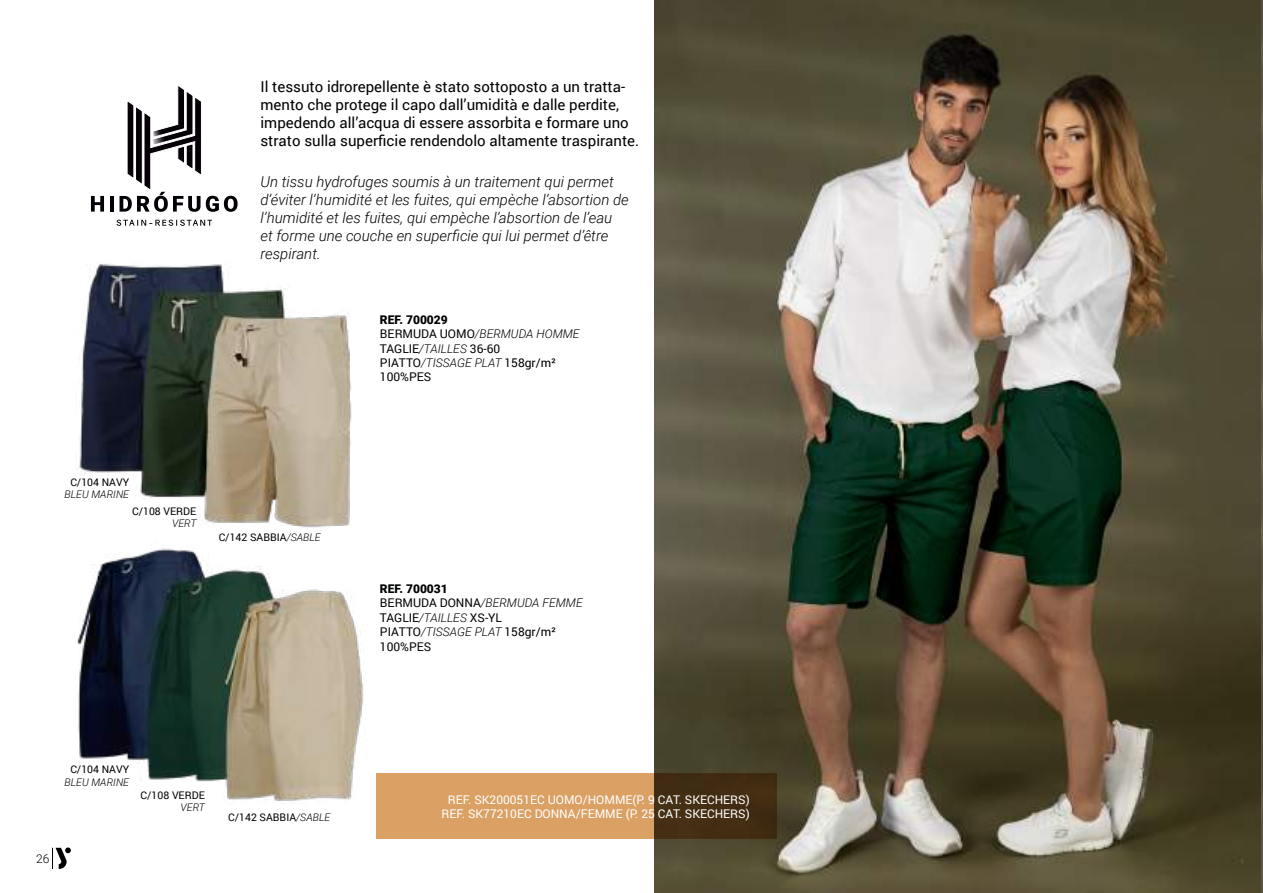
<style>
.page{position:relative;width:1263px;height:893px;background:#fff}
.page>*{position:absolute;margin:0;border:0;box-sizing:border-box;transform-origin:0 0}
.t1{font:italic 300 15px/18px "Roboto";color:#010202}
.t2{font:15px/18px "Roboto";color:#010202}
.t3{font:12px/14.4px "Roboto";color:#010202}
.t4{font:12px/14.4px "Roboto";color:#fff;text-align:center}
.t5{font:300 12px "Roboto";color:#000}
.t6{font:10.5px "Roboto";color:#010202}
.t7{font:italic 300 10.5px "Roboto";color:#010202}
.s1{font-weight:900}
.s2{font-weight:300;font-style:italic}
</style>
<div class="page">
<svg style="left:52px;top:847px;width:19px;height:22px"></svg>
<img style="left:654px;top:0;width:609px;height:893px">
<img style="left:77px;top:548px;width:308px;height:258px">
<img style="left:79px;top:263px;width:273px;height:264px">
<svg style="left:91px;top:196px;width:13px;height:16px"></svg>
<hr style="left:110px;top:196px;width:4px;height:16px;background:#040006">
<svg style="left:120px;top:86px;width:118px;height:126px"></svg>
<svg style="left:116px;top:220px;width:96px;height:6px"></svg>
<svg style="left:377px;top:774px;width:400px;height:65px;background:#ab7c4b"></svg>
<p class="t2" style="left:260px;top:77px;width:380px">Il tessuto idrorepellente è stato sottoposto a un tratta&shy;mento che protege il capo dall’umidità e dalle perdite, impedendo all’acqua di essere assorbita e formare uno strato sulla superficie rendendolo altamente traspirante.</p>
<p class="t1" style="left:260px;top:172px;width:370px">Un tissu hydrofuges soumis à un traitement qui permet d’éviter l’humidité et les fuites, qui empèche l’absortion de l’humidité et les fuites, qui empèche l’absortion de l’eau<br>et forme une couche en superficie qui lui permet d’être respirant.</p>
<p class="t3" style="left:380px;top:312px;width:201px"><span class="s1">REF. 700029<br></span>BERMUDA UOMO<span class="s2">/BERMUDA HOMME<br></span>TAGLIE<span class="s2">/TAILLES</span> 36-60<br>PIATTO<span class="s2">/TISSAGE PLAT</span> 158gr/m²<br>100%PES</p>
<p class="t6" style="left:70px;top:475px;width:60px">C/104 NAVY</p>
<p class="t7" style="left:65px;top:487px;width:66px">BLEU MARINE</p>
<p class="t6" style="left:132px;top:503px;width:66px">C/108 VERDE</p>
<p class="t7" style="left:172px;top:516px;width:26px">VERT</p>
<p class="t6" style="left:219px;top:529px;width:104px">C/142 SABBIA<span class="s2">/SABLE</span></p>
<p class="t3" style="left:380px;top:581px;width:204px"><span class="s1">REF. 700031<br></span>BERMUDA DONNA<span class="s2">/BERMUDA FEMME<br></span>TAGLIE<span class="s2">/TAILLES</span> XS-YL<br>PIATTO<span class="s2">/TISSAGE PLAT</span> 158gr/m²<br>100%PES</p>
<p class="t6" style="left:70px;top:762px;width:60px">C/104 NAVY</p>
<p class="t7" style="left:65px;top:774px;width:66px">BLEU MARINE</p>
<p class="t6" style="left:141px;top:787px;width:66px">C/108 VERDE</p>
<p class="t7" style="left:181px;top:800px;width:26px">VERT</p>
<p class="t5" style="left:36px;top:850px;width:15px">26</p>
<p class="t6" style="left:228px;top:810px;width:104px">C/142 SABBIA<span class="s2">/SABLE</span></p>
<p class="t4" style="left:441px;top:792px;width:310px">REF. SK200051EC UOMO/HOMME(P. 9 CAT. SKECHERS)<br>REF. SK77210EC DONNA/FEMME (P. 25 CAT. SKECHERS)</p>
</div>
